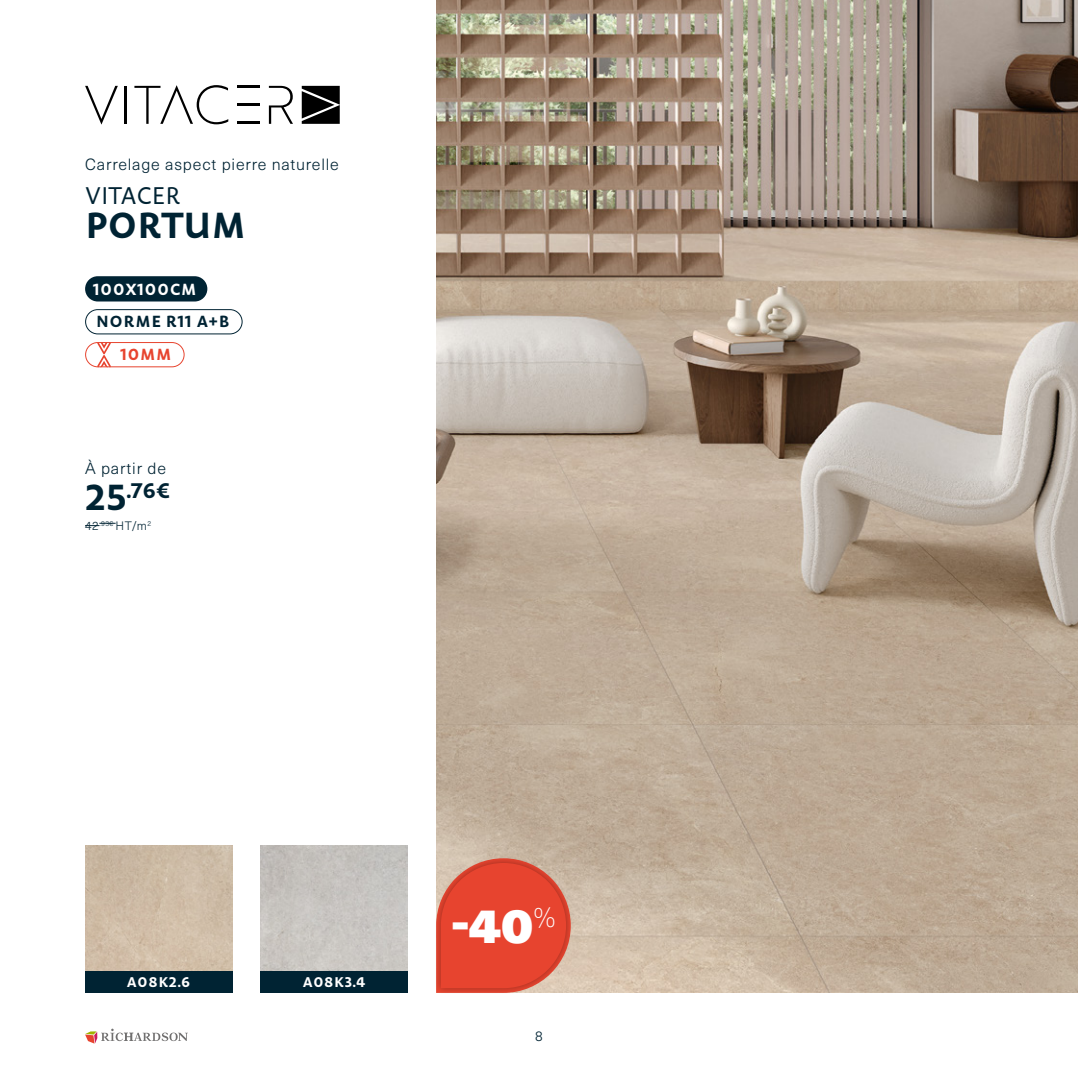
<style>
.page{position:relative;width:1078px;height:1078px;background:#fff}
.page>*{position:absolute;margin:0;border:0;box-sizing:border-box;transform-origin:0 0}
.t1{font:48px "Neue Haas Unica W1 G X Black";color:#fff}
.t2{font:700 36px "Carolineale";letter-spacing:-.005em;color:#002333}
.t3{font:24px "Carolineale";letter-spacing:-.02em;color:#002333}
.t4{font:700 21px "Carolineale";color:#002333}
.t5{font:300 16px "Neue Haas Unica W1 G";letter-spacing:.05em;color:#002333}
.t6{font:700 16px "Carolineale";letter-spacing:.045em;color:#002333}
.t7{font:700 16px "Carolineale";letter-spacing:.05em;color:#fff}
.t8{font:700 16px "Carolineale";color:#e7442f}
.t9{font:700 14px "Carolineale";letter-spacing:.05em;color:#fff}
.t10{font:300 14px "Neue Haas Unica W1 G";color:#002333}
.t11{font:300 12px "Neue Haas Unica W1 G";color:#002333}
.s1{font-size:36px}
</style>
<div class="page">
<svg style="left:85px;top:1028px;width:103px;height:15px"></svg>
<img style="left:436px;top:0;width:641px;height:992px">
<svg style="left:85px;top:523px;width:31px;height:3px"></svg>
<div style="left:433px;top:856px;width:139px;height:138px;background:#000;opacity:.33"></div>
<svg style="left:436px;top:858px;width:134px;height:134px"></svg>
<img style="left:260px;top:845px;width:147px;height:126px">
<img style="left:85px;top:845px;width:147px;height:126px">
<svg style="left:85px;top:86px;width:33px;height:38px"></svg>
<hr style="left:124px;top:86px;width:3px;height:38px;background:#000">
<svg style="left:134px;top:85px;width:94px;height:39px"></svg>
<hr style="left:237px;top:104px;width:22px;height:2px;background:#000">
<hr style="left:237px;top:86px;width:22px;height:2px;background:#000">
<hr style="left:237px;top:122px;width:22px;height:2px;background:#000">
<svg style="left:269px;top:86px;width:24px;height:38px"></svg>
<svg style="left:302px;top:86px;width:37px;height:38px"></svg>
<div style="left:85px;top:342px;width:99px;height:25px;border:1px solid #e7442f;border-radius:12px"></div>
<svg style="left:97px;top:342px;width:14px;height:25px"></svg>
<div style="left:85px;top:276px;width:122px;height:25px;background:#002333;border-radius:13px"></div>
<div style="left:85px;top:309px;width:157px;height:25px;border:1px solid #002333;border-radius:12px"></div>
<div style="left:85px;top:971px;width:147px;height:21px;background:#002333"></div>
<div style="left:260px;top:971px;width:147px;height:21px;background:#002333"></div>
<p class="t5" style="left:85px;top:153px;width:255px">Carrelage aspect pierre naturelle</p>
<p class="t3" style="left:85px;top:177px;width:97px">VITACER</p>
<p class="t2" style="left:85px;top:197px;width:162px">PORTUM</p>
<p class="t7" style="left:93px;top:277px;width:105px">100X100CM</p>
<p class="t6" style="left:96px;top:309px;width:135px">NORME R11 A+B</p>
<p class="t8" style="left:120px;top:341px;width:52px">10MM</p>
<p class="t5" style="left:85px;top:456px;width:82px">À partir de</p>
<p class="t4" style="left:85px;top:474px;width:86px"><span class="s1">25</span>.76€</p>
<p class="t11" style="left:85px;top:516px;width:68px">42<sup>.93€</sup> HT/m<sup>2</sup></p>
<p class="t9" style="left:127px;top:970px;width:65px">A08K2.6</p>
<p class="t9" style="left:302px;top:970px;width:64px">A08K3.4</p>
<p class="t1" style="left:451px;top:886px;width:106px">-40<sup>%</sup></p>
<p class="t10" style="left:535px;top:1025px;width:9px">8</p>
</div>
